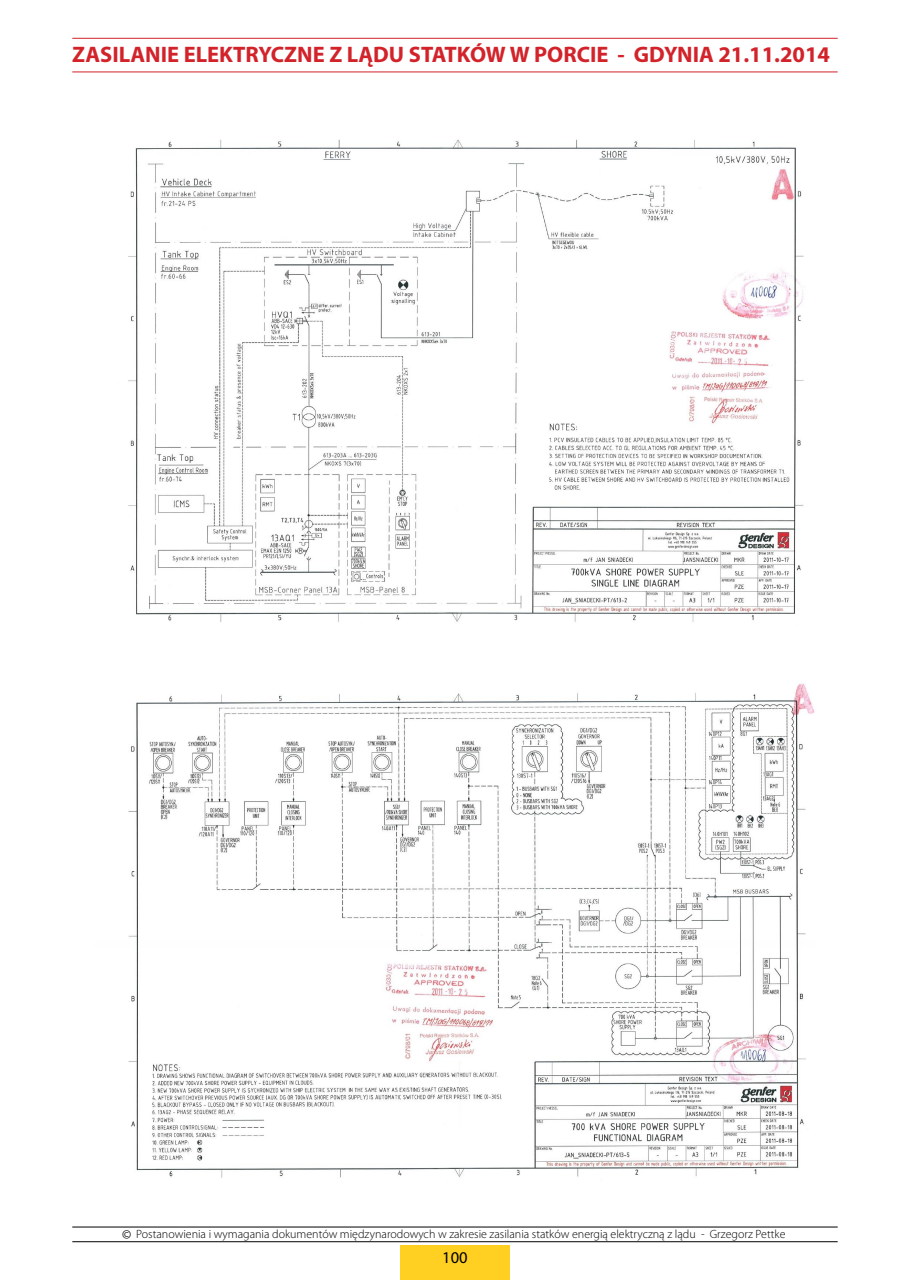
<style>
.page{position:relative;width:910px;height:1280px;background:#fff}
.page>*{position:absolute;margin:0;border:0;box-sizing:border-box;transform-origin:0 0}
.t1{font:700 22.5px "Myriad Pro";color:#d2232a}
.t2{font:16.5px "Myriad Pro";color:#000}
.t3{font:300 12px "Myriad Pro";color:#000}
.s1{font-weight:400;font-size:13.5px}
</style>
<div class="page">
<div style="left:400px;top:1246px;width:110px;height:34px;background:#ffcf22"></div>
<hr style="left:72px;top:1227px;width:766px;height:1px;background:#000">
<hr style="left:72px;top:1241px;width:766px;height:1px;background:#000">
<hr style="left:72px;top:72px;width:766px;height:1px;background:#d2232a">
<hr style="left:72px;top:38px;width:766px;height:1px;background:#d2232a">
<img style="left:128px;top:139px;width:677px;height:483px">
<img style="left:128px;top:683px;width:687px;height:495px">
<h1 class="t1" style="left:72px;top:39px;width:759px">ZASILANIE ELEKTRYCZNE Z LĄDU STATKÓW W PORCIE - GDYNIA 21.11.2014</h1>
<p class="t3" style="left:122px;top:1227px;width:665px"><span class="s1">©</span> Postanowienia i wymagania dokumentów międzynarodowych w zakresie zasilania statków energią elektryczną z lądu - Grzegorz Pettke</p>
<h2 class="t2" style="left:442px;top:1247px;width:27px">100</h2>
</div>
